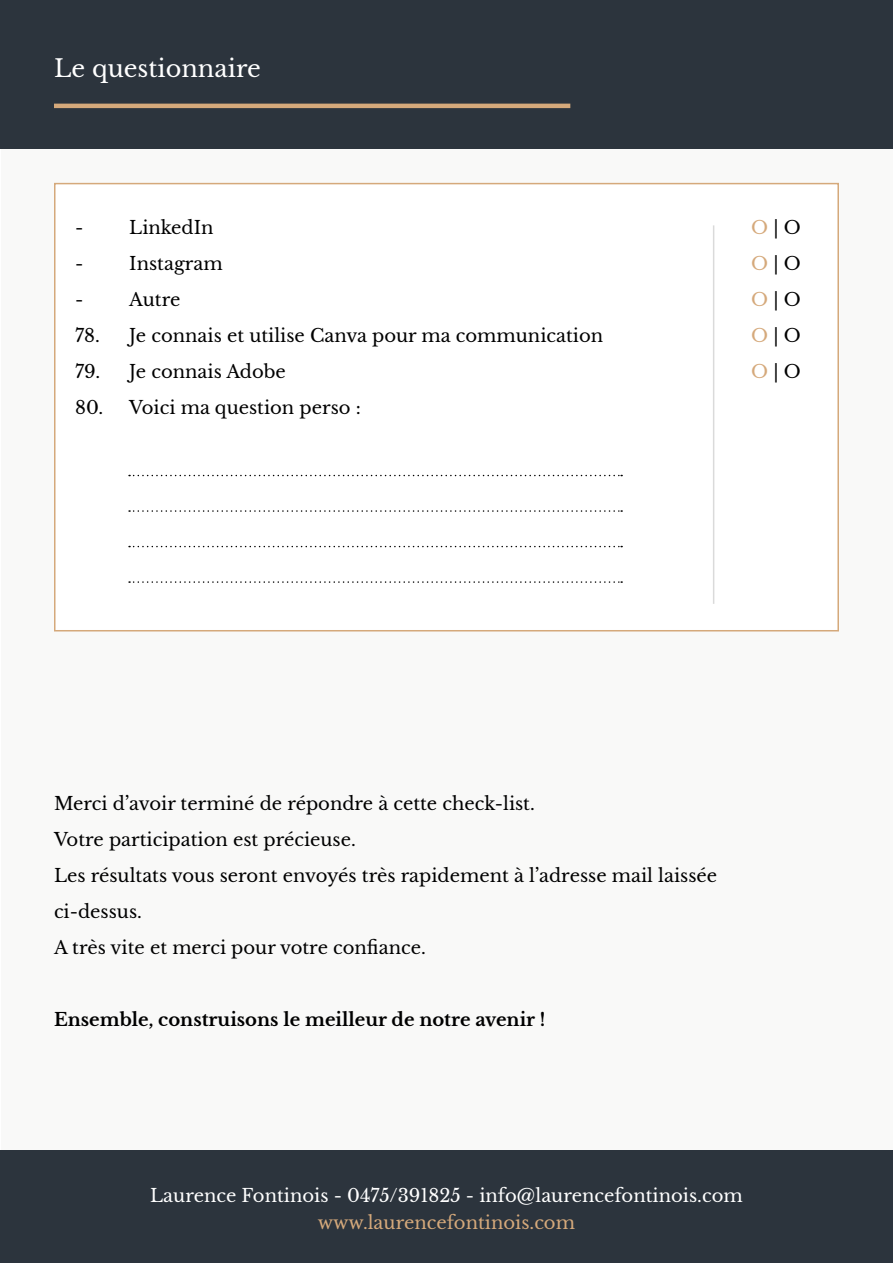
<style>
.page{position:relative;width:893px;height:1263px;background:#fff}
.page>*{position:absolute;margin:0;border:0;box-sizing:border-box;transform-origin:0 0}
.t1{font:24px "Libre Baskerville";color:#fff}
.t2{font:18px/36px "Libre Baskerville";color:#000}
.t3{font:18px "Libre Baskerville";color:#fff}
.t4{font:700 18px "Libre Baskerville";color:#000}
.t5{font:18px "Libre Baskerville";color:#d5a97b}
.s1{color:#d5a97b}
</style>
<div class="page">
<div style="left:2px;top:0;width:891px;height:1263px;background:#f9f9f8"></div>
<div style="left:0;top:1150px;width:893px;height:113px;background:#2c343d"></div>
<div style="left:54px;top:183px;width:785px;height:448px;background:#fff;border:2px solid #d5a97b"></div>
<div style="left:0;top:0;width:893px;height:149px;background:#2c343d"></div>
<hr style="left:54px;top:104px;width:516px;height:4px;background:#d5a97b">
<svg style="left:129px;top:475px;width:493px;height:1px"></svg>
<svg style="left:129px;top:510px;width:493px;height:2px"></svg>
<svg style="left:129px;top:546px;width:493px;height:1px"></svg>
<svg style="left:129px;top:581px;width:493px;height:2px"></svg>
<hr style="left:713px;top:225px;width:1px;height:379px;background:#dadada">
<h1 class="t1" style="left:54px;top:54px;width:208px">Le questionnaire</h1>
<p class="t2" style="left:75px;top:210px;width:10px">-</p>
<p class="t2" style="left:129px;top:210px;width:86px">LinkedIn</p>
<p class="t2" style="left:75px;top:246px;width:10px">-</p>
<p class="t2" style="left:129px;top:246px;width:95px">Instagram</p>
<p class="t2" style="left:75px;top:282px;width:10px">-</p>
<p class="t2" style="left:129px;top:282px;width:53px">Autre</p>
<p class="t2" style="left:75px;top:318px;width:529px">78. Je connais et utilise Canva pour ma communication</p>
<p class="t2" style="left:75px;top:354px;width:212px">79. Je connais Adobe</p>
<p class="t2" style="left:75px;top:390px;width:287px">80. Voici ma question perso :</p>
<p class="t2" style="left:751px;top:210px;width:51px;text-align:justify"><span class="s1">O</span> | O <span class="s1">O</span> | O <span class="s1">O</span> | O <span class="s1">O</span> | O <span class="s1">O</span> | O</p>
<p class="t2" style="left:54px;top:786px;width:665px">Merci d’avoir terminé de répondre à cette check-list.<br>Votre participation est précieuse.<br>Les résultats vous seront envoyés très rapidement à l’adresse mail laissée ci-dessus.<br>A très vite et merci pour votre confiance.</p>
<p class="t4" style="left:54px;top:1009px;width:493px">Ensemble, construisons le meilleur de notre avenir !</p>
<p class="t3" style="left:150px;top:1184px;width:594px">Laurence Fontinois - 0475/391825 - info@laurencefontinois.com</p>
<p class="t5" style="left:318px;top:1211px;width:259px">www.laurencefontinois.com</p>
</div>
